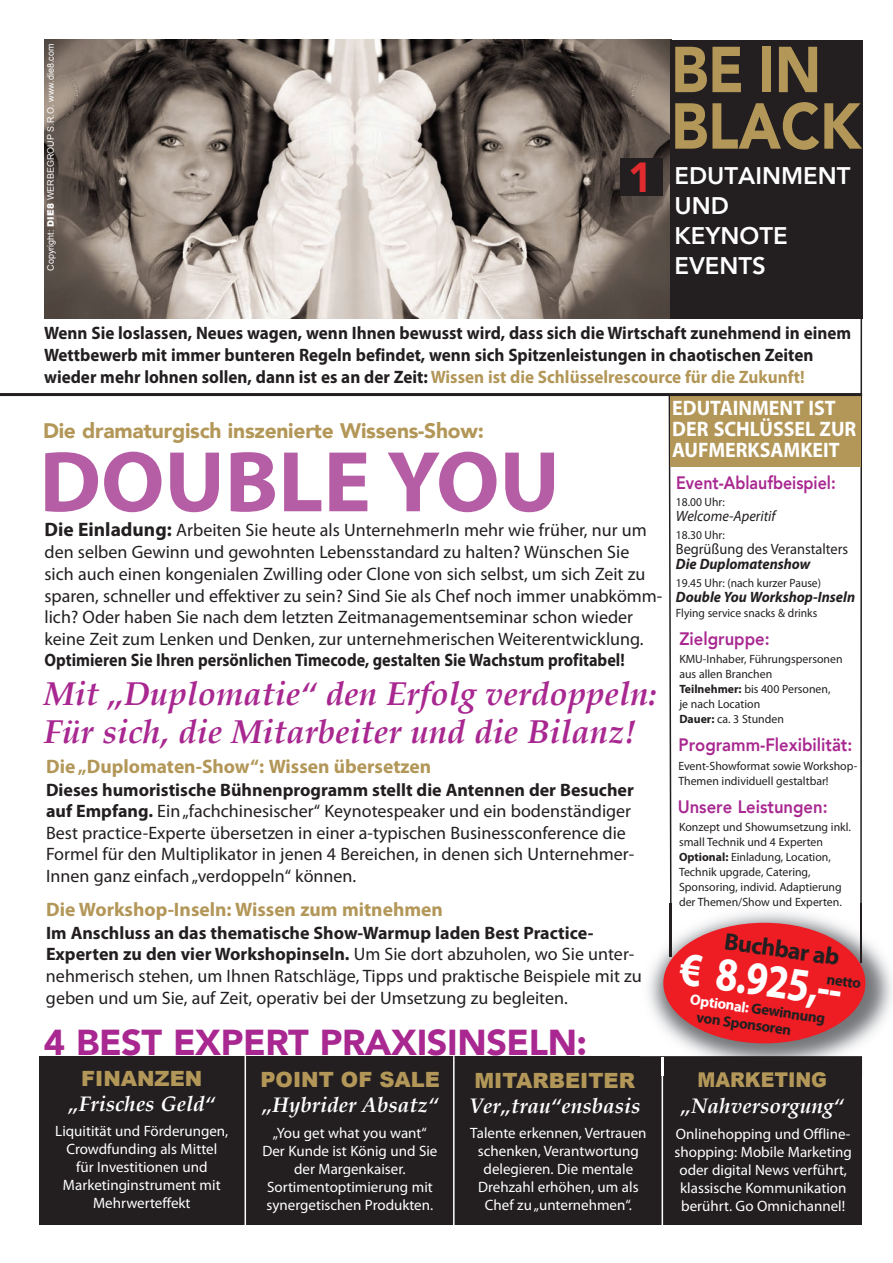
<style>
.page{position:relative;width:893px;height:1263px;background:#fff}
.page>*{position:absolute;margin:0;border:0;box-sizing:border-box;transform-origin:0 0}
.t1{font:700 87px "Myriad Pro";color:#b65ea5}
.t2{font:900 64.2px/56.6px "Avenir";color:#b39758;scale:.89 1}
.t3{font:700 47.85px "Myriad Pro";color:#fff;scale:.83 1}
.t4{font:900 42px "Avenir";color:#e22b2f}
.t5{font:900 36px "Avenir";letter-spacing:-.01em;color:#a82790}
.t6{font:italic 700 33px/37.5px "Palatino";color:#a82790}
.t7{font:800 24px/30px "Avenir";color:#fff}
.t8{font:700 24px "Myriad Pro";color:#231f20}
.t9{font:italic 700 21px "Palatino";color:#fff}
.t10{font:700 21px/21px "Myriad Pro";color:#fff;scale:.95 1}
.t11{font:900 21px "Avenir";letter-spacing:-.01em;color:#b39758}
.t12{font:900 21px "Arial";color:#b39758}
.t13{font:900 21px "Arial";color:#b39758;scale:.9 1}
.t14{font:700 19.5px "Myriad Pro";color:#b39758}
.t15{font:18px/21.6px "Myriad Pro";color:#231f20}
.t16{font:700 18px/21.6px "Myriad Pro";color:#231f20;scale:.95 1}
.t17{font:700 18px "Myriad Pro";color:#231f20;scale:.9 1}
.t18{font:800 18px "Avenir";color:#a82790;scale:.92 1}
.t19{font:800 18px "Avenir";color:#a82790;scale:.89 1}
.t20{font:15px/18px "Myriad Pro";color:#fff;text-align:center}
.t21{font:italic 700 15px "Myriad Pro";color:#231f20;scale:.96 1}
.t22{font:700 15px/16.5px "Myriad Pro";color:#231f20}
.t23{font:15px "Myriad Pro";color:#231f20;scale:.96 1}
.t24{font:italic 15px "Myriad Pro";color:#231f20;scale:.96 1}
.t25{font:12px/15px "Myriad Pro";color:#231f20}
.t26{font:12px "Myriad Pro";color:#231f20;scale:.96 1}
.t27{font:9px "Arial";color:#fff}
.s1{font-weight:900}
.s2{color:#b39758}
.s3{font-weight:700}
.s4{font-weight:700;font-size:19.5px}
.s5{color:#fff}
</style>
<div class="page">
<img style="left:44px;top:40px;width:626px;height:279px">
<div style="left:40px;top:1056px;width:822px;height:169px;background:#231f20"></div>
<div style="left:670px;top:40px;width:192px;height:279px;background:#231f20"></div>
<hr style="left:245px;top:1056px;width:1px;height:176px;background:#fff">
<hr style="left:453px;top:1056px;width:2px;height:169px;background:#fff">
<hr style="left:662px;top:1058px;width:1px;height:167px;background:#fff">
<hr style="left:860px;top:228px;width:2px;height:735px;background:#231f20">
<svg style="left:668px;top:396px;width:4px;height:508px"></svg>
<img style="left:640px;top:904px;width:253px;height:152px">
<img style="left:640px;top:1056px;width:222px;height:19px">
<svg style="left:662px;top:1058px;width:1px;height:17px"></svg>
<img style="left:699px;top:1072px;width:127px;height:3px">
<img style="left:860px;top:904px;width:2px;height:59px">
<img style="left:670px;top:904px;width:2px;height:53px">
<div style="left:663px;top:923px;width:202px;height:120px;background:#ee1d23;border-radius:50%"></div>
<div style="left:670px;top:394px;width:191px;height:72px;background:#b39758"></div>
<hr style="left:0;top:393px;width:862px;height:3px;background:#231f20">
<div style="left:620px;top:159px;width:43px;height:37px;background:#231f20"></div>
<p class="t27" style="left:46px;top:271px;width:228px;rotate:-90deg">Copyright: <span class="s1">DIE8</span> WERBEGROUP S.R.O. www.die8.com</p>
<h3 class="t4" style="left:628px;top:150px;width:26px">1</h3>
<h2 class="t2" style="left:671px;top:44px;width:215px">BE IN<br>BLACK</h2>
<h3 class="t7" style="left:674px;top:161px;width:177px">EDUTAINMENT<br>UND<br>KEYNOTE<br>EVENTS</h3>
<p class="t16" style="left:44px;top:324px;width:851px">Wenn Sie loslassen, Neues wagen, wenn Ihnen bewusst wird, dass sich die Wirtschaft zunehmend in einem<br>Wettbewerb mit immer bunteren Regeln befindet, wenn sich Spitzenleistungen in chaotischen Zeiten wieder mehr lohnen sollen, dann ist es an der Zeit: <span class="s2">Wissen ist die Schlüsselrescource für die Zukunft!</span></p>
<p class="t10" style="left:672px;top:399px;width:195px">EDUTAINMENT IST<br>DER SCHLÜSSEL ZUR<br>AUFMERKSAMKEIT</p>
<p class="t11" style="left:43px;top:417px;width:442px">Die dramaturgisch inszenierte Wissens-Show:</p>
<h1 class="t1" style="left:39px;top:449px;width:522px">DOUBLE YOU</h1>
<p class="t19" style="left:676px;top:471px;width:181px">Event-Ablaufbeispiel:</p>
<p class="t26" style="left:676px;top:498px;width:52px">18.00 Uhr:</p>
<p class="t24" style="left:676px;top:511px;width:105px">Welcome-Aperitif</p>
<p class="t26" style="left:676px;top:531px;width:52px">18.30 Uhr:</p>
<p class="t23" style="left:676px;top:544px;width:181px">Begrüßung des Veranstalters</p>
<p class="t21" style="left:676px;top:559px;width:142px">Die Duplomatenshow</p>
<p class="t26" style="left:676px;top:579px;width:153px">19.45 Uhr: (nach kurzer Pause)</p>
<p class="t21" style="left:676px;top:592px;width:188px">Double You Workshop-Inseln</p>
<p class="t26" style="left:676px;top:609px;width:149px">Flying service snacks &amp; drinks</p>
<p class="t18" style="left:679px;top:627px;width:100px">Zielgruppe:</p>
<p class="t25" style="left:679px;top:652px;width:165px">KMU-Inhaber, Führungspersonen aus allen Branchen<br><span class="s3">Teilnehmer:</span> bis 400 Personen,<br>je nach Location<br><span class="s3">Dauer:</span> ca. 3 Stunden</p>
<p class="t15" style="left:45px;top:521px;width:619px"><span class="s4">Die Einladung:</span> Arbeiten Sie heute als UnternehmerIn mehr wie früher, nur um den selben Gewinn und gewohnten Lebensstandard zu halten? Wünschen Sie sich auch einen kongenialen Zwilling oder Clone von sich selbst, um sich Zeit zu sparen, schneller und effektiver zu sein? Sind Sie als Chef noch immer unabkömm&shy;lich? Oder haben Sie nach dem letzten Zeitmanagementseminar schon wieder keine Zeit zum Lenken und Denken, zur unternehmerischen Weiterentwicklung.</p>
<p class="t17" style="left:45px;top:654px;width:646px">Optimieren Sie Ihren persönlichen Timecode, gestalten Sie Wachstum profitabel!</p>
<h3 class="t6" style="left:44px;top:677px;width:614px">Mit „Duplomatie“ den Erfolg verdoppeln:<br>Für sich, die Mitarbeiter und die Bilanz!</h3>
<p class="t18" style="left:678px;top:733px;width:190px">Programm-Flexibilität:</p>
<p class="t25" style="left:678px;top:759px;width:180px">Event-Showformat sowie Workshop-<br>Themen individuell gestaltbar!</p>
<p class="t18" style="left:678px;top:795px;width:164px">Unsere Leistungen:</p>
<p class="t25" style="left:679px;top:821px;width:174px">Konzept und Showumsetzung inkl. small Technik und 4 Experten<br><span class="s3">Optional:</span> Einladung, Location,<br>Technik upgrade, Catering,<br>Sponsoring, individ. Adaptierung der Themen/Show und Experten.</p>
<p class="t14" style="left:46px;top:759px;width:387px">Die „Duplomaten-Show“: Wissen übersetzen</p>
<p class="t15" style="left:46px;top:780px;width:590px"><span class="s3">Dieses humoristische Bühnenprogramm stellt die Antennen der Besucher auf Empfang.</span> Ein „fachchinesischer“ Keynotespeaker und ein bodenständiger Best practice-Experte übersetzen in einer a-typischen Businessconference die Formel für den Multiplikator in jenen 4 Bereichen, in denen sich Unternehmer-Innen ganz einfach „verdoppeln“ können.</p>
<p class="t14" style="left:46px;top:903px;width:398px">Die Workshop-Inseln: Wissen zum mitnehmen</p>
<p class="t15" style="left:46px;top:923px;width:597px"><span class="s3">Im Anschluss an das thematische Show-Warmup laden Best Practice-Experten zu den vier Workshopinseln.</span> Um Sie dort abzuholen, wo Sie unter&shy;nehmerisch stehen, um Ihnen Ratschläge, Tipps und praktische Beispiele mit zu geben und um Sie, auf Zeit, operativ bei der Umsetzung zu begleiten.</p>
<h3 class="t5" style="left:44px;top:1019px;width:545px">4 BEST EXPERT PRAXISINSELN:</h3>
<h3 class="t8" style="left:726px;top:932px;width:117px;rotate:8deg">Buchbar ab</h3>
<h3 class="t3" style="left:683px;top:950px;width:198px;rotate:8deg">€ 8.925,--</h3>
<p class="t22" style="left:828px;top:972px;width:36px;rotate:8deg">netto</p>
<p class="t22" style="left:700px;top:993px;width:129px;text-indent:-9px;rotate:8deg"><span class="s5">Optional:</span> Gewinnung von Sponsoren</p>
<p class="t12" style="left:81px;top:1063px;width:123px">FINANZEN</p>
<p class="t9" style="left:68px;top:1094px;width:148px">„Frisches Geld“</p>
<p class="t12" style="left:260px;top:1063px;width:181px">POINT OF SALE</p>
<p class="t9" style="left:262px;top:1095px;width:178px">„Hybrider Absatz“</p>
<p class="t12" style="left:474px;top:1064px;width:162px">MITARBEITER</p>
<p class="t9" style="left:469px;top:1096px;width:173px">Ver„trau“ensbasis</p>
<p class="t13" style="left:697px;top:1064px;width:146px">MARKETING</p>
<p class="t9" style="left:681px;top:1095px;width:165px">„Nahversorgung“</p>
<p class="t20" style="left:55px;top:1123px;width:175px">Liquitität und Förderungen,<br>Crowdfunding als Mittel<br>für Investitionen und<br>Marketinginstrument mit<br>Mehrwerteffekt</p>
<p class="t20" style="left:262px;top:1125px;width:177px">„You get what you want“<br>Der Kunde ist König und Sie der Margenkaiser.<br>Sortimentoptimierung mit synergetischen Produkten.</p>
<p class="t20" style="left:470px;top:1125px;width:178px">Talente erkennen, Vertrauen schenken, Verantwortung delegieren. Die mentale<br>Drehzahl erhöhen, um als<br>Chef zu „unternehmen“.</p>
<p class="t20" style="left:674px;top:1126px;width:179px">Onlinehopping und Offline&shy;shopping: Mobile Marketing oder digital News verführt, klassische Kommunikation berührt. Go Omnichannel!</p>
</div>
